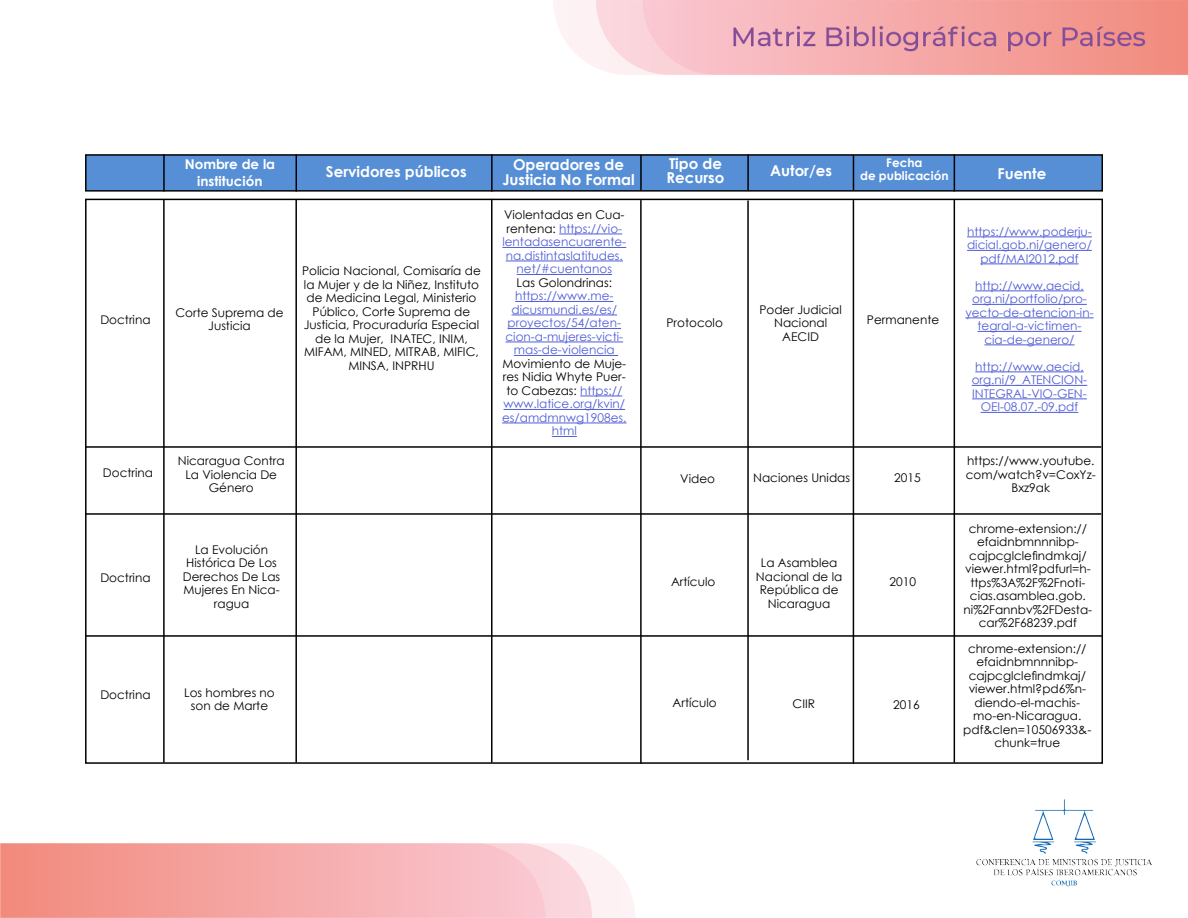
<style>
.page{position:relative;width:1188px;height:918px;background:#fff}
.page>*{position:absolute;margin:0;border:0;box-sizing:border-box;transform-origin:0 0}
.t1{font:700 15px/15px "Century Gothic";color:#fff;text-align:center}
.t2{font:700 13.5px/16.5px "Century Gothic";color:#fff;text-align:center}
.t3{font:12px/13.5px "Century Gothic";color:#000;text-align:center}
.t4{font:12px/13.5px "Century Gothic";color:#4f5cd6;text-align:center}
.t5{font:700 12px/13.5px "Century Gothic";color:#fff;text-align:center}
.s1{color:#000}
</style>
<div class="page">
<img style="left:0;top:0;width:1188px;height:918px">
<hr style="left:85px;top:446px;width:1016px;height:2px;background:#020203">
<hr style="left:86px;top:635px;width:1016px;height:2px;background:#020203">
<hr style="left:85px;top:513px;width:1016px;height:2px;background:#020203">
<div style="left:85px;top:154px;width:1018px;height:38px;background:#578fd6;border:2px solid #020203"></div>
<hr style="left:163px;top:154px;width:2px;height:37px;background:#020203">
<hr style="left:296px;top:154px;width:1px;height:38px;background:#020203">
<hr style="left:491px;top:154px;width:2px;height:38px;background:#020203">
<hr style="left:747px;top:154px;width:2px;height:37px;background:#020203">
<hr style="left:640px;top:155px;width:2px;height:36px;background:#020203">
<hr style="left:853px;top:155px;width:1px;height:35px;background:#020203">
<hr style="left:954px;top:154px;width:1px;height:37px;background:#020203">
<hr style="left:559px;top:234px;width:63px;height:1px;background:#4f5cd6">
<hr style="left:502px;top:247px;width:124px;height:1px;background:#4f5cd6">
<hr style="left:506px;top:261px;width:117px;height:1px;background:#4f5cd6">
<hr style="left:517px;top:274px;width:95px;height:1px;background:#4f5cd6">
<hr style="left:515px;top:301px;width:99px;height:1px;background:#4f5cd6">
<hr style="left:512px;top:315px;width:105px;height:1px;background:#4f5cd6">
<hr style="left:508px;top:328px;width:113px;height:1px;background:#4f5cd6">
<hr style="left:506px;top:342px;width:117px;height:1px;background:#4f5cd6">
<hr style="left:514px;top:355px;width:104px;height:1px;background:#4f5cd6">
<hr style="left:580px;top:396px;width:42px;height:1px;background:#4f5cd6">
<hr style="left:504px;top:409px;width:121px;height:1px;background:#4f5cd6">
<hr style="left:502px;top:423px;width:125px;height:1px;background:#4f5cd6">
<svg style="left:552px;top:436px;width:25px;height:1px"></svg>
<hr style="left:967px;top:237px;width:125px;height:1px;background:#4f5cd6">
<hr style="left:967px;top:250px;width:125px;height:1px;background:#4f5cd6">
<hr style="left:980px;top:264px;width:99px;height:1px;background:#4f5cd6">
<hr style="left:975px;top:291px;width:109px;height:1px;background:#4f5cd6">
<hr style="left:972px;top:304px;width:115px;height:1px;background:#4f5cd6">
<hr style="left:965px;top:318px;width:129px;height:1px;background:#4f5cd6">
<hr style="left:978px;top:331px;width:103px;height:1px;background:#4f5cd6">
<hr style="left:984px;top:345px;width:91px;height:1px;background:#4f5cd6">
<hr style="left:975px;top:372px;width:109px;height:1px;background:#4f5cd6">
<hr style="left:972px;top:385px;width:115px;height:1px;background:#4f5cd6">
<hr style="left:972px;top:399px;width:115px;height:1px;background:#4f5cd6">
<hr style="left:981px;top:412px;width:97px;height:1px;background:#4f5cd6">
<hr style="left:163px;top:199px;width:2px;height:564px;background:#020203">
<hr style="left:295px;top:199px;width:2px;height:564px;background:#020203">
<hr style="left:491px;top:199px;width:2px;height:564px;background:#020203">
<hr style="left:747px;top:200px;width:2px;height:560px;background:#020203">
<hr style="left:640px;top:200px;width:2px;height:564px;background:#020203">
<hr style="left:853px;top:200px;width:1px;height:564px;background:#020203">
<hr style="left:954px;top:199px;width:1px;height:564px;background:#020203">
<p class="t2" style="left:185px;top:155px;width:92px">Nombre de la institución</p>
<p class="t1" style="left:326px;top:163px;width:142px">Servidores públicos</p>
<p class="t1" style="left:502px;top:157px;width:134px">Operadores de<br>Justicia No Formal</p>
<p class="t1" style="left:667px;top:156px;width:59px;line-height:13.5px;text-align:left">Tipo de<br>Recurso</p>
<p class="t1" style="left:770px;top:163px;width:64px">Autor/es</p>
<p class="t5" style="left:860px;top:155px;width:90px">Fecha<br>de publicación</p>
<p class="t1" style="left:997px;top:166px;width:50px">Fuente</p>
<p class="t3" style="left:100px;top:313px;width:52px">Doctrina</p>
<p class="t3" style="left:176px;top:305px;width:110px">Corte Suprema de<br>Justicia</p>
<p class="t3" style="left:302px;top:264px;width:180px">Policia Nacional, Comisaría de la Mujer y de la Niñez, Instituto de Medicina Legal, Ministerio<br>Público, Corte Suprema de<br>Justicia, Procuraduría Especial de la Mujer, INATEC, INIM,<br>MIFAM, MINED, MITRAB, MIFIC,<br>MINSA, INPRHU</p>
<p class="t4" style="left:502px;top:208px;width:125px"><span class="s1">Violentadas en Cua&shy;rentena:</span> https://vio&shy;lentadasencuarente&shy;na.distintaslatitudes. net/#cuentanos</p>
<p class="t3" style="left:517px;top:276px;width:97px">Las Golondrinas:</p>
<p class="t4" style="left:506px;top:289px;width:119px">https://www.me&shy;dicusmundi.es/es/ proyectos/54/aten&shy;cion-a-mujeres-victi&shy;mas-de-violencia</p>
<p class="t4" style="left:502px;top:357px;width:126px"><span class="s1">Movimiento de Muje&shy;res Nidia Whyte Puer&shy;to Cabezas:</span> https:// www.latice.org/kvin/ es/amdmnwg1908es. html</p>
<p class="t3" style="left:667px;top:315px;width:58px">Protocolo</p>
<p class="t3" style="left:759px;top:302px;width:84px">Poder Judicial<br>Nacional<br>AECID</p>
<p class="t3" style="left:867px;top:313px;width:74px">Permanente</p>
<p class="t4" style="left:967px;top:224px;width:126px">https://www.poderju&shy;dicial.gob.ni/genero/ pdf/MAI2012.pdf</p>
<p class="t4" style="left:965px;top:278px;width:130px">http://www.aecid. org.ni/portfolio/pro&shy;yecto-de-atencion-in&shy;tegral-a-victimen&shy;cia-de-genero/</p>
<p class="t4" style="left:972px;top:359px;width:117px">http://www.aecid. org.ni/9_ATENCION-<br>INTEGRAL-VIO-GEN-<br>OEI-08.07.-09.pdf</p>
<p class="t3" style="left:103px;top:465px;width:52px">Doctrina</p>
<p class="t3" style="left:178px;top:454px;width:108px">Nicaragua Contra<br>La Violencia De<br>Género</p>
<p class="t3" style="left:680px;top:472px;width:36px">Video</p>
<p class="t3" style="left:753px;top:471px;width:98px">Naciones Unidas</p>
<p class="t3" style="left:894px;top:471px;width:28px">2015</p>
<p class="t3" style="left:966px;top:454px;width:132px">https://www.youtube. com/watch?v=CoxYz-<br>Bxz9ak</p>
<p class="t3" style="left:100px;top:571px;width:52px">Doctrina</p>
<p class="t3" style="left:183px;top:543px;width:99px">La Evolución<br>Histórica De Los<br>Derechos De Las<br>Mujeres En Nica&shy;ragua</p>
<p class="t3" style="left:671px;top:575px;width:46px">Artículo</p>
<p class="t3" style="left:756px;top:556px;width:88px">La Asamblea<br>Nacional de la<br>República de<br>Nicaragua</p>
<p class="t3" style="left:889px;top:575px;width:28px">2010</p>
<p class="t3" style="left:964px;top:522px;width:130px">chrome-extension:// efaidnbmnnnibp&shy;cajpcglclefindmkaj/ viewer.html?pdfurl=h&shy;ttps%3A%2F%2Fnoti&shy;cias.asamblea.gob. ni%2Fannbv%2FDesta&shy;car%2F68239.pdf</p>
<p class="t3" style="left:100px;top:688px;width:52px">Doctrina</p>
<p class="t3" style="left:184px;top:685px;width:92px">Los hombres no son de Marte</p>
<p class="t3" style="left:673px;top:696px;width:46px">Artículo</p>
<p class="t3" style="left:793px;top:697px;width:24px">CIIR</p>
<p class="t3" style="left:893px;top:697px;width:28px">2016</p>
<p class="t3" style="left:963px;top:642px;width:130px">chrome-extension:// efaidnbmnnnibp&shy;cajpcglclefindmkaj/ viewer.html?pd6%n&shy;diendo-el-machis&shy;mo-en-Nicaragua. pdf&amp;clen=10506933&amp;- chunk=true</p>
</div>
